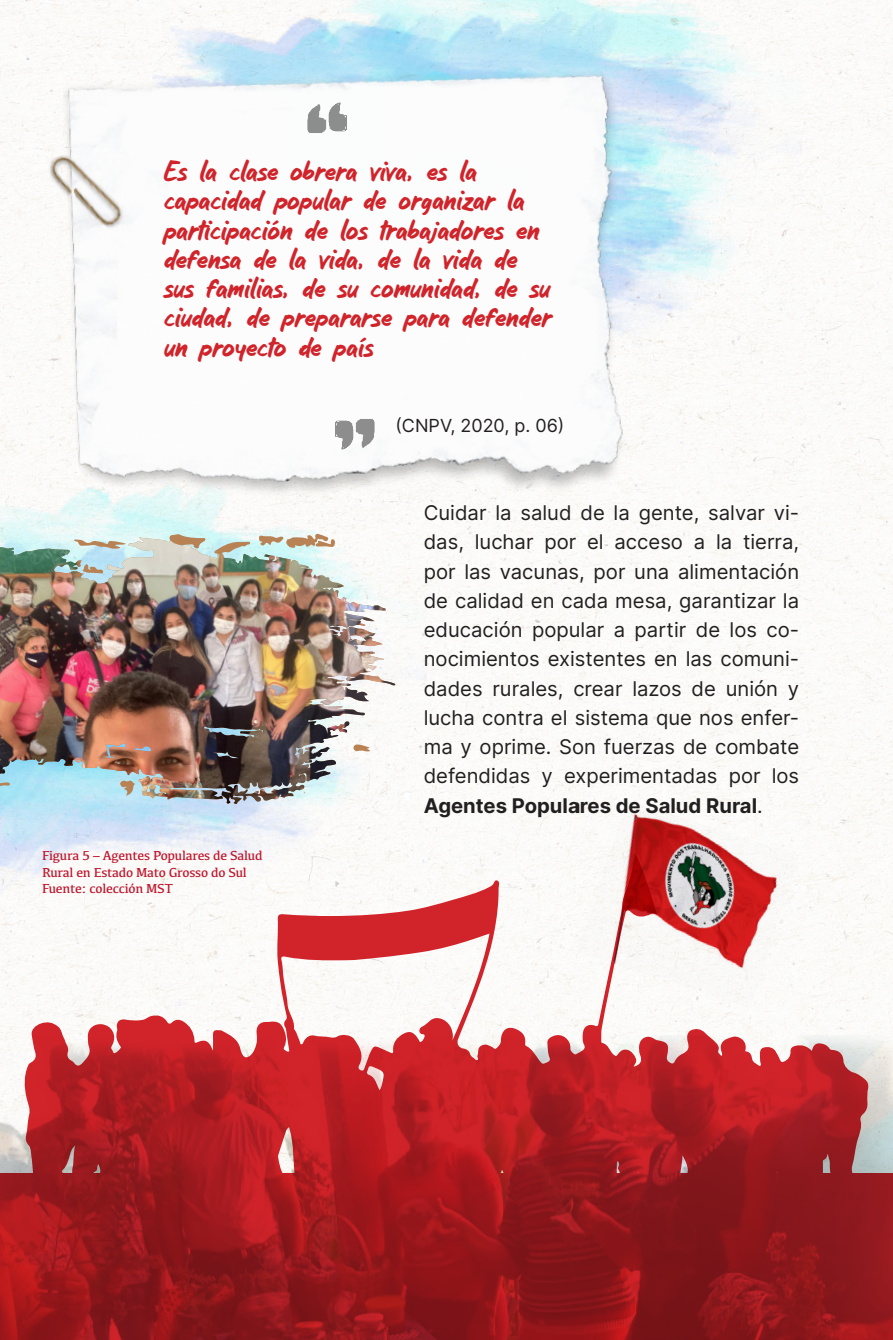
<style>
.page{position:relative;width:893px;height:1340px;background:#fff}
.page>*{position:absolute;margin:0;border:0;box-sizing:border-box;transform-origin:0 0}
.t1{font:35.1px/29.2px "THEREALMAGAZINE1";color:#d1232a}
.t2{font:20.25px/29.2px "Inter";color:#231f20;text-align:justify}
.t3{font:18px "Inter";color:#231f20}
.t4{font:13.5px/16.2px "Kefa";letter-spacing:-.02em;color:#bf182e}
.s1{font-weight:700}
</style>
<div class="page">
<img style="left:0;top:0;width:893px;height:1035px">
<img style="left:81px;top:0;width:720px;height:479px">
<img style="left:19px;top:41px;width:625px;height:490px">
<img style="left:286px;top:72px;width:92px;height:132px">
<img style="left:304px;top:347px;width:91px;height:10px">
<svg style="left:24px;top:849px;width:845px;height:186px"></svg>
<img style="left:577px;top:800px;width:222px;height:207px">
<img style="left:0;top:357px;width:427px;height:648px">
<img style="left:0;top:537px;width:395px;height:267px">
<img style="left:0;top:540px;width:154px;height:233px">
<svg style="left:169px;top:534px;width:37px;height:14px"></svg>
<svg style="left:214px;top:541px;width:36px;height:14px"></svg>
<svg style="left:74px;top:539px;width:52px;height:10px"></svg>
<svg style="left:0;top:776px;width:10px;height:11px"></svg>
<svg style="left:120px;top:779px;width:16px;height:16px"></svg>
<svg style="left:83px;top:563px;width:20px;height:11px"></svg>
<svg style="left:259px;top:533px;width:76px;height:15px"></svg>
<svg style="left:353px;top:744px;width:17px;height:7px"></svg>
<img style="left:0;top:1035px;width:893px;height:304px">
<p class="t1" style="left:164px;top:155px;width:389px">Es la clase obrera viva, es la capacidad popular de organizar la participación de los trabajadores en defensa de la vida, de la vida de sus familias, de su comunidad, de su ciudad, de prepararse para defender un proyecto de país</p>
<p class="t3" style="left:395px;top:412px;width:171px">(CNPV, 2020, p. 06)</p>
<p class="t4" style="left:42px;top:847px;width:222px">Figura 5 – Agentes Populares de Salud<br>Rural en Estado Mato Grosso do Sul</p>
<p class="t4" style="left:42px;top:879px;width:132px">Fuente: colección MST</p>
<p class="t2" style="left:424px;top:497px;width:377px">Cuidar la salud de la gente, salvar vi&shy;das, luchar por el acceso a la tierra, por las vacunas, por una alimentación de calidad en cada mesa, garantizar la educación popular a partir de los co&shy;nocimientos existentes en las comuni&shy;dades rurales, crear lazos de unión y lucha contra el sistema que nos enfer&shy;ma y oprime. Son fuerzas de combate defendidas y experimentadas por los <span class="s1">Agentes Populares de Salud Rural</span>.</p>
</div>
